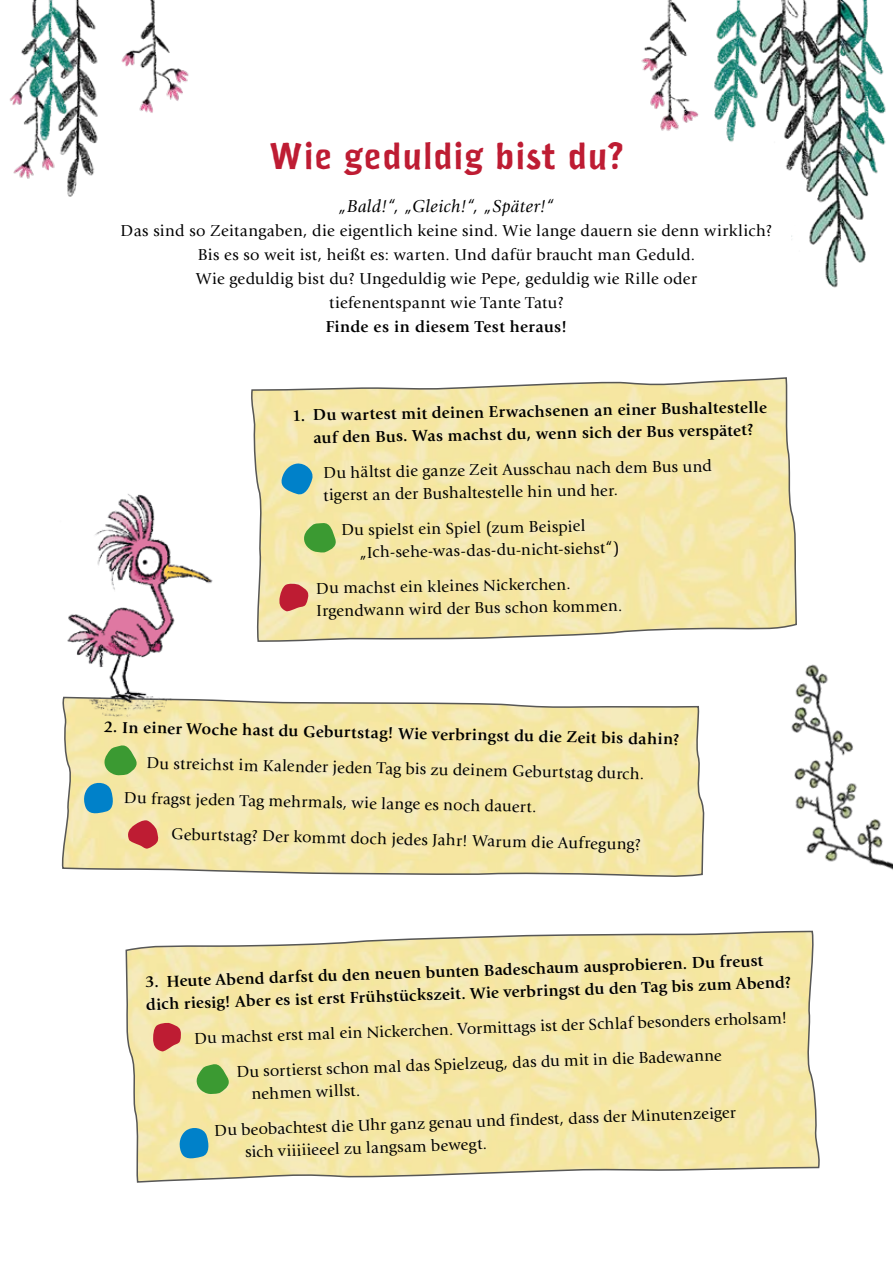
<style>
.page{position:relative;width:893px;height:1263px;background:#fff}
.page>*{position:absolute;margin:0;border:0;box-sizing:border-box;transform-origin:0 0}
.t1{font:36px "Naima";letter-spacing:.01em;color:#be1c33}
.t2{font:italic 18px "Giovanni Std";letter-spacing:.02em;color:#000}
.t3{font:16.5px/24px "Giovanni Std";letter-spacing:.02em;color:#000}
.t4{font:700 16.5px/22.5px "Giovanni Std";letter-spacing:.025em;color:#000;text-align:center}
</style>
<div class="page">
<img style="left:641px;top:0;width:245px;height:288px">
<img style="left:9px;top:0;width:180px;height:197px">
<svg style="left:125px;top:933px;width:695px;height:250px;background:#f3e7ae"></svg>
<svg style="left:251px;top:377px;width:546px;height:265px;background:#f2e6ac"></svg>
<svg style="left:61px;top:700px;width:644px;height:177px;background:#f2e5ac"></svg>
<svg style="left:280px;top:463px;width:34px;height:33px"></svg>
<svg style="left:178px;top:1126px;width:32px;height:34px"></svg>
<svg style="left:303px;top:522px;width:35px;height:31px"></svg>
<svg style="left:196px;top:1062px;width:35px;height:32px"></svg>
<svg style="left:278px;top:583px;width:31px;height:29px"></svg>
<svg style="left:82px;top:743px;width:77px;height:108px;background:#cbc898"></svg>
<svg style="left:153px;top:1022px;width:28px;height:30px"></svg>
<img style="left:61px;top:494px;width:168px;height:237px">
<img style="left:719px;top:622px;width:174px;height:326px">
<h1 class="t1" style="left:269px;top:134px;width:356px">Wie geduldig bist du?</h1>
<p class="t2" style="left:339px;top:196px;width:216px">„Bald!“, „Gleich!“, „Später!“</p>
<p class="t3" style="left:121px;top:219px;width:653px;text-align:center">Das sind so Zeitangaben, die eigentlich keine sind. Wie lange dauern sie denn wirklich?<br>Bis es so weit ist, heißt es: warten. Und dafür braucht man Geduld.<br>Wie geduldig bist du? Ungeduldig wie Pepe, geduldig wie Rille oder<br>tiefenentspannt wie Tante Tatu?</p>
<p class="t4" style="left:326px;top:315px;width:243px">Finde es in diesem Test heraus!</p>
<p class="t4" style="left:292px;top:404px;width:476px;rotate:-1deg">1. Du wartest mit deinen Erwachsenen an einer Bushaltestelle auf den Bus. Was machst du, wenn sich der Bus verspätet?</p>
<p class="t3" style="left:323px;top:461px;width:390px;line-height:22.5px;rotate:-1deg">Du hältst die ganze Zeit Ausschau nach dem Bus und tigerst an der Bushaltestelle hin und her.</p>
<p class="t3" style="left:359px;top:519px;width:261px;line-height:22.5px;text-indent:-18px;rotate:-1deg">Du spielst ein Spiel (zum Beispiel „Ich-sehe-was-das-du-nicht-siehst“)</p>
<p class="t3" style="left:316px;top:577px;width:307px;line-height:22.5px;rotate:-1deg">Du machst ein kleines Nickerchen.<br>Irgendwann wird der Bus schon kommen.</p>
<p class="t4" style="left:104px;top:717px;width:578px;rotate:1deg">2. In einer Woche hast du Geburtstag! Wie verbringst du die Zeit bis dahin?</p>
<p class="t3" style="left:125px;top:746px;width:521px;line-height:35px;text-indent:22px;rotate:1deg">Du streichst im Kalender jeden Tag bis zu deinem Geburtstag durch.<br>Du fragst jeden Tag mehrmals, wie lange es noch dauert.</p>
<p class="t3" style="left:171px;top:823px;width:471px;rotate:1deg">Geburtstag? Der kommt doch jedes Jahr! Warum die Aufregung?</p>
<p class="t4" style="left:145px;top:971px;width:647px;text-align:left;rotate:-2deg">3. Heute Abend darfst du den neuen bunten Badeschaum ausprobieren. Du freust dich riesig! Aber es ist erst Frühstückszeit. Wie verbringst du den Tag bis zum Abend?</p>
<p class="t3" style="left:235px;top:1019px;width:554px;line-height:35.2px;text-indent:-41px;rotate:-2deg">Du machst erst mal ein Nickerchen. Vormittags ist der Schlaf besonders erholsam!<br>Du sortierst schon mal das Spielzeug, das du mit in die Badewanne</p>
<p class="t3" style="left:213px;top:1078px;width:523px;line-height:35.2px;text-indent:39px;rotate:-2deg">nehmen willst.<br>Du beobachtest die Uhr ganz genau und findest, dass der Minutenzeiger</p>
<p class="t3" style="left:245px;top:1140px;width:243px;rotate:-2deg">sich viiiiieeel zu langsam bewegt.</p>
</div>
